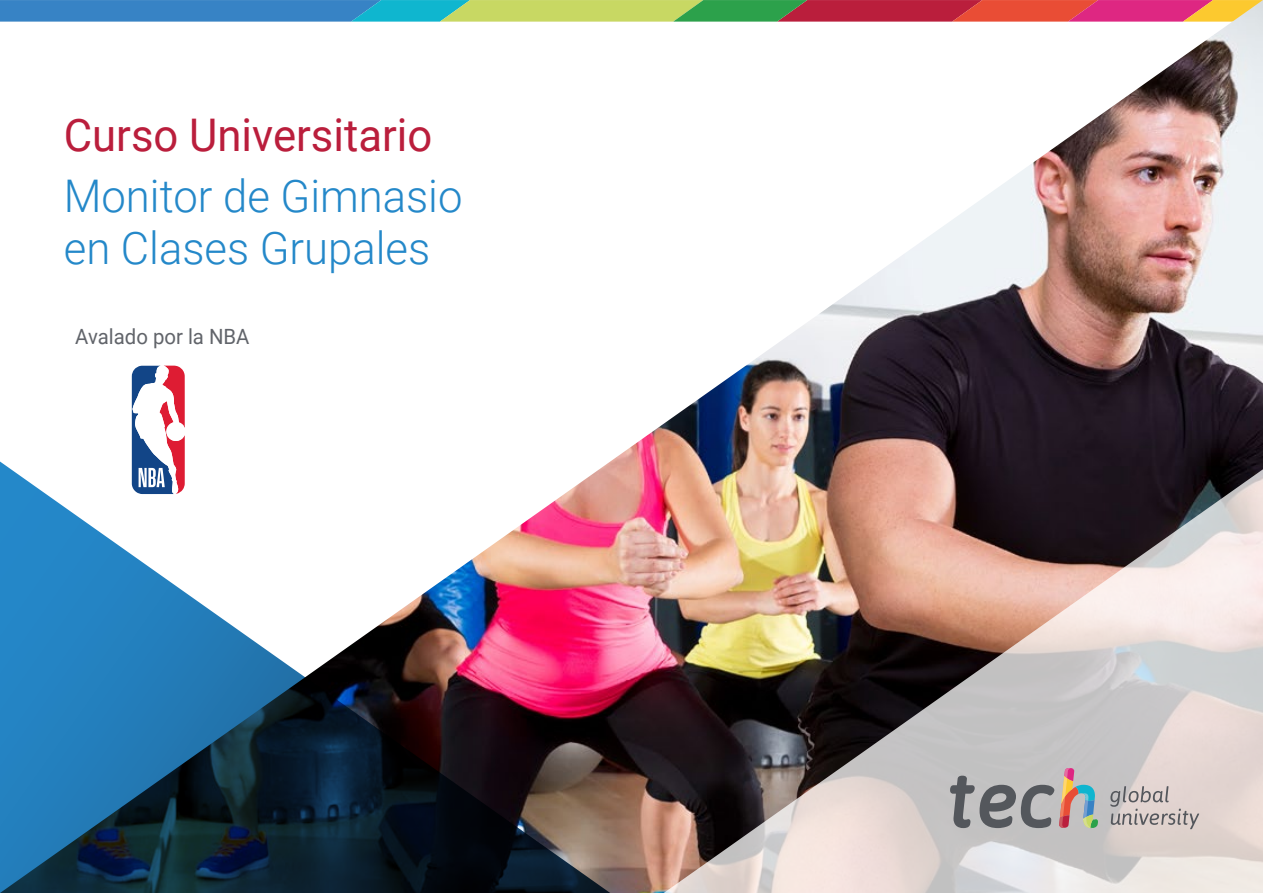
<style>
.page{position:relative;width:1263px;height:893px;background:#fff}
.page>*{position:absolute;margin:0;border:0;box-sizing:border-box;transform-origin:0 0}
.t1{font:300 45px/52.5px "Roboto";color:#2488c9}
.t2{font:45px "Roboto";color:#ba1e3c}
.t3{font:21px "Roboto";color:#61646a}
</style>
<div class="page">
<img style="left:0;top:0;width:1263px;height:454px">
<img style="left:0;top:446px;width:640px;height:447px">
<img style="left:634px;top:454px;width:629px;height:439px">
<svg style="left:132px;top:366px;width:53px;height:128px"></svg>
<svg style="left:1110px;top:786px;width:89px;height:43px;background:#c4bbb9"></svg>
<svg style="left:950px;top:768px;width:148px;height:60px;background:#a19e9e"></svg>
<p class="t2" style="left:64px;top:103px;width:370px">Curso Universitario</p>
<p class="t1" style="left:64px;top:168px;width:400px">Monitor de Gimnasio en Clases Grupales</p>
<p class="t3" style="left:75px;top:322px;width:176px">Avalado por la NBA</p>
</div>
